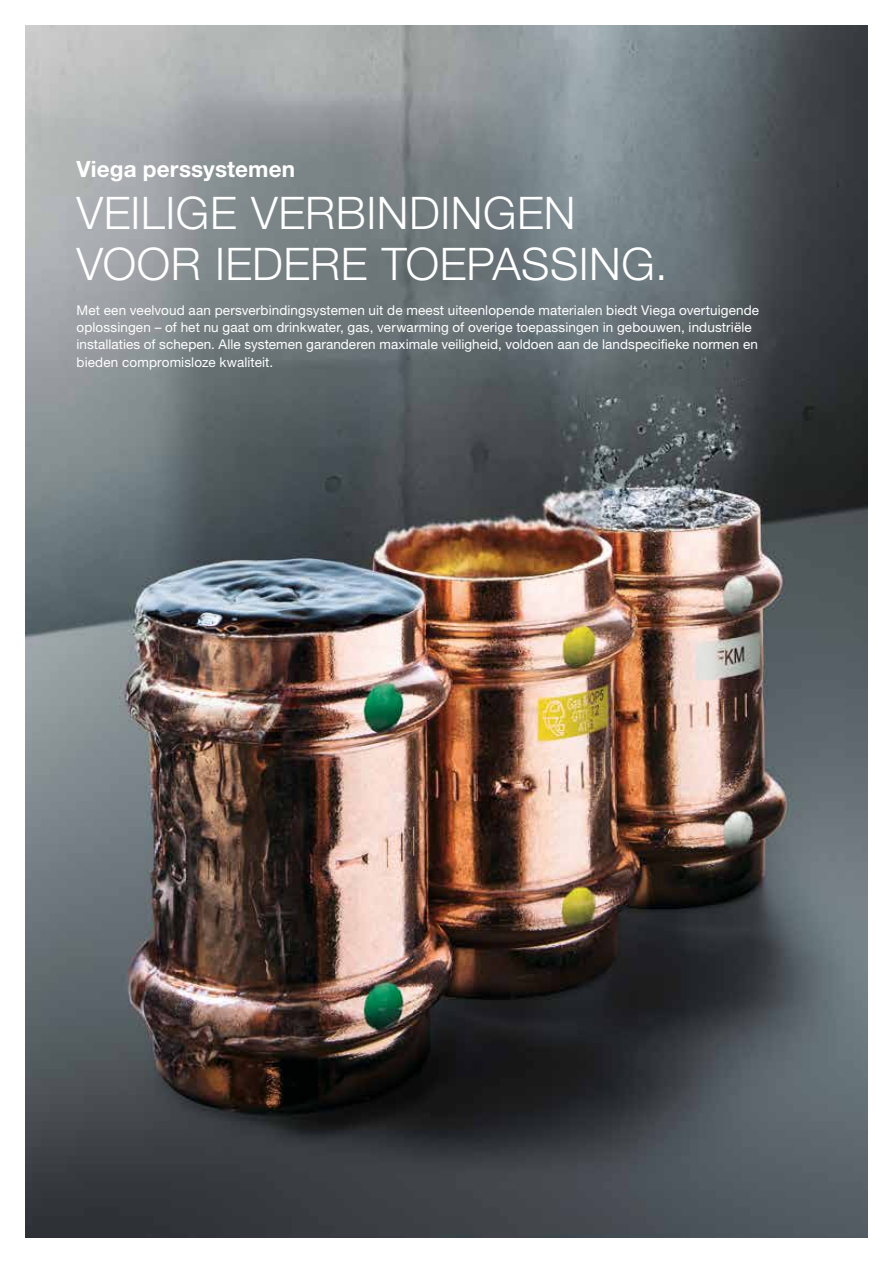
<style>
.page{position:relative;width:893px;height:1263px;background:#fff}
.page>*{position:absolute;margin:0;border:0;box-sizing:border-box;transform-origin:0 0}
.t1{font:45px/51.8px "M Ying Hei PR Cfor Viega W3";letter-spacing:.01em;color:#fff}
.t2{font:22.5px "M Ying Hei PR Cfor Viega W7";letter-spacing:.005em;color:#fff}
.t3{font:13.5px/17.2px "M Ying Hei PR Cfor Viega W4";letter-spacing:.01em;color:#fff}
</style>
<div class="page">
<img style="left:26px;top:26px;width:841px;height:1211px">
<h2 class="t2" style="left:77px;top:155px;width:220px">Viega perssystemen</h2>
<h1 class="t1" style="left:77px;top:187px;width:592px">VEILIGE VERBINDINGEN<br>VOOR IEDERE TOEPASSING.</h1>
<p class="t3" style="left:77px;top:301px;width:684px">Met een veelvoud aan persverbindingsystemen uit de meest uiteenlopende materialen biedt Viega overtuigende oplossingen – of het nu gaat om drinkwater, gas, verwarming of overige toepassingen in gebouwen, industriële installaties of schepen. Alle systemen garanderen maximale veiligheid, voldoen aan de landspecifieke normen en bieden compromisloze kwaliteit.</p>
</div>
